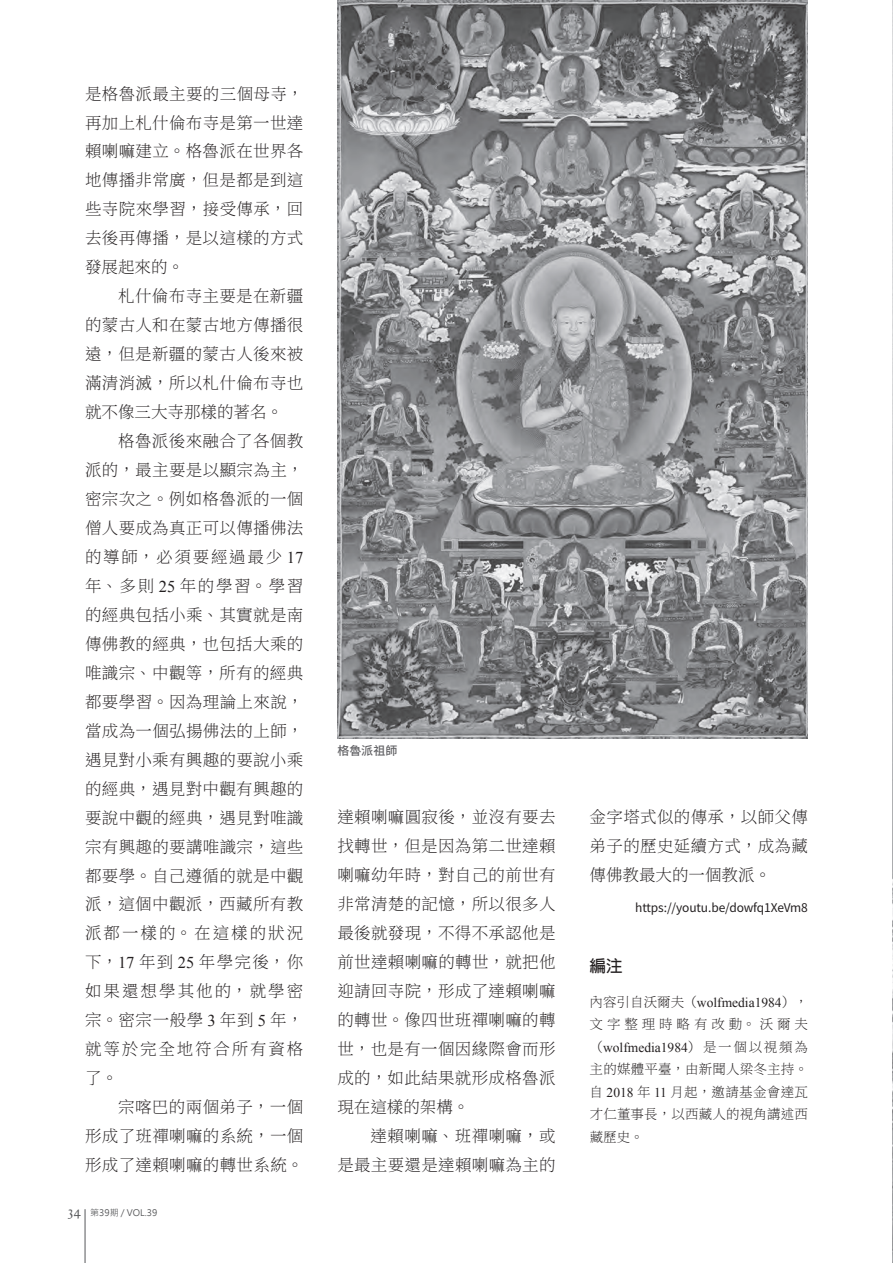
<style>
.page{position:relative;width:893px;height:1263px;background:#fff}
.page>*{position:absolute;margin:0;border:0;box-sizing:border-box;transform-origin:0 0}
.t1{font:200 16.5px/29px "Noto Serif CJ Ktc";letter-spacing:.02em;color:#231f20;text-align:justify}
.t2{font:700 16.5px "Adobe Fan Heiti Std";color:#231f20}
.t3{font:200 13.5px/22.5px "Noto Serif CJ Ktc";letter-spacing:.015em;color:#231f20;text-align:justify}
.t4{font:13.5px "Times New Roman";color:#231f20}
.t5{font:200 13.5px "Noto Serif CJ Ktc";letter-spacing:.29em;color:#231f20}
.t6{font:12px "Noto Sans CJ Ktc";letter-spacing:-.01em;color:#231f20}
.t7{font:500 12px "Noto Sans CJ Ktc";letter-spacing:.01em;color:#636366}
.t8{font:9px "Microsoft Jheng Hei";color:#57585a}
.s1{font-family:"Times New Roman";font-weight:400}
.s2{font-family:"Calligraphic 421 BT Roman B";font-size:15px}
.s3{font-family:"Noto Serif CJ Ktc";font-weight:200}
</style>
<div class="page">
<img style="left:892px;top:1px;width:1px;height:1261px">
<svg style="left:892px;top:34px;width:1px;height:21px"></svg>
<img style="left:337px;top:0;width:471px;height:738px">
<hr style="left:85px;top:1209px;width:1px;height:54px;background:#57585a">
<p class="t1" style="left:85px;top:79px;width:220px">是格魯派最主要的三個母寺，再加上札什倫布寺是第一世達賴喇嘛建立。格魯派在世界各地傳播非常廣，但是都是到這些寺院來學習，接受傳承，回去後再傳播，是以這樣的方式發展起來的。</p>
<p class="t1" style="left:85px;top:282px;width:220px;text-indent:33px">札什倫布寺主要是在新疆的蒙古人和在蒙古地方傳播很遠，但是新疆的蒙古人後來被滿清消滅，所以札什倫布寺也就不像三大寺那樣的著名。</p>
<p class="t1" style="left:85px;top:427px;width:220px;text-indent:33px">格魯派後來融合了各個教派的，最主要是以顯宗為主，密宗次之。例如格魯派的一個僧人要成為真正可以傳播佛法的導師，必須要經過最少 <span class="s1">17</span>年、多則 <span class="s1">25</span> 年的學習。學習的經典包括小乘、其實就是南傳佛教的經典，也包括大乘的唯識宗、中觀等，所有的經典都要學習。因為理論上來說，當成為一個弘揚佛法的上師，遇見對小乘有興趣的要說小乘的經典，遇見對中觀有興趣的要說中觀的經典，遇見對唯識宗有興趣的要講唯識宗，這些都要學。自己遵循的就是中觀派，這個中觀派，西藏所有教派都一樣的。在這樣的狀況下，<span class="s1">17</span> 年到 <span class="s1">25</span> 年學完後，你如果還想學其他的，就學密宗。密宗一般學 <span class="s1">3</span> 年到 <span class="s1">5</span> 年，就等於完全地符合所有資格了。</p>
<p class="t1" style="left:85px;top:1093px;width:220px;text-indent:33px">宗喀巴的兩個弟子，一個形成了班禪喇嘛的系統，一個形成了達賴喇嘛的轉世系統。</p>
<p class="t8" style="left:68px;top:1207px;width:90px"><span class="s2">34</span> 第39期 / VOL.39</p>
<p class="t7" style="left:337px;top:744px;width:62px">格魯派祖師</p>
<p class="t1" style="left:337px;top:803px;width:220px">達賴喇嘛圓寂後，並沒有要去找轉世，但是因為第二世達賴喇嘛幼年時，對自己的前世有非常清楚的記憶，所以很多人最後就發現，不得不承認他是前世達賴喇嘛的轉世，就把他迎請回寺院，形成了達賴喇嘛的轉世。像四世班禪喇嘛的轉世，也是有一個因緣際會而形成的，如此結果就形成格魯派現在這樣的架構。</p>
<p class="t1" style="left:337px;top:1121px;width:220px;text-align:right">達賴喇嘛、班禪喇嘛，或<br>是最主要還是達賴喇嘛為主的</p>
<p class="t1" style="left:590px;top:803px;width:220px">金字塔式似的傳承，以師父傳弟子的歷史延續方式，成為藏傳佛教最大的一個教派。</p>
<p class="t6" style="left:635px;top:901px;width:174px">https://youtu.be/dowfq1XeVm8</p>
<p class="t2" style="left:590px;top:956px;width:34px">編注</p>
<p class="t4" style="left:590px;top:993px;width:220px"><span class="s3">內容引自沃爾夫（</span>wolfmedia1984<span class="s3">），</span></p>
<p class="t5" style="left:590px;top:1017px;width:220px">文字整理時略有改動。沃爾夫</p>
<p class="t4" style="left:590px;top:1038px;width:220px"><span class="s3">（</span>wolfmedia1984<span class="s3">）是一個以視頻為</span></p>
<p class="t3" style="left:590px;top:1058px;width:220px">主的媒體平臺，由新聞人梁冬主持。自 <span class="s1">2018</span> 年 <span class="s1">11</span> 月起，邀請基金會達瓦才仁董事長，以西藏人的視角講述西藏歷史。</p>
</div>
